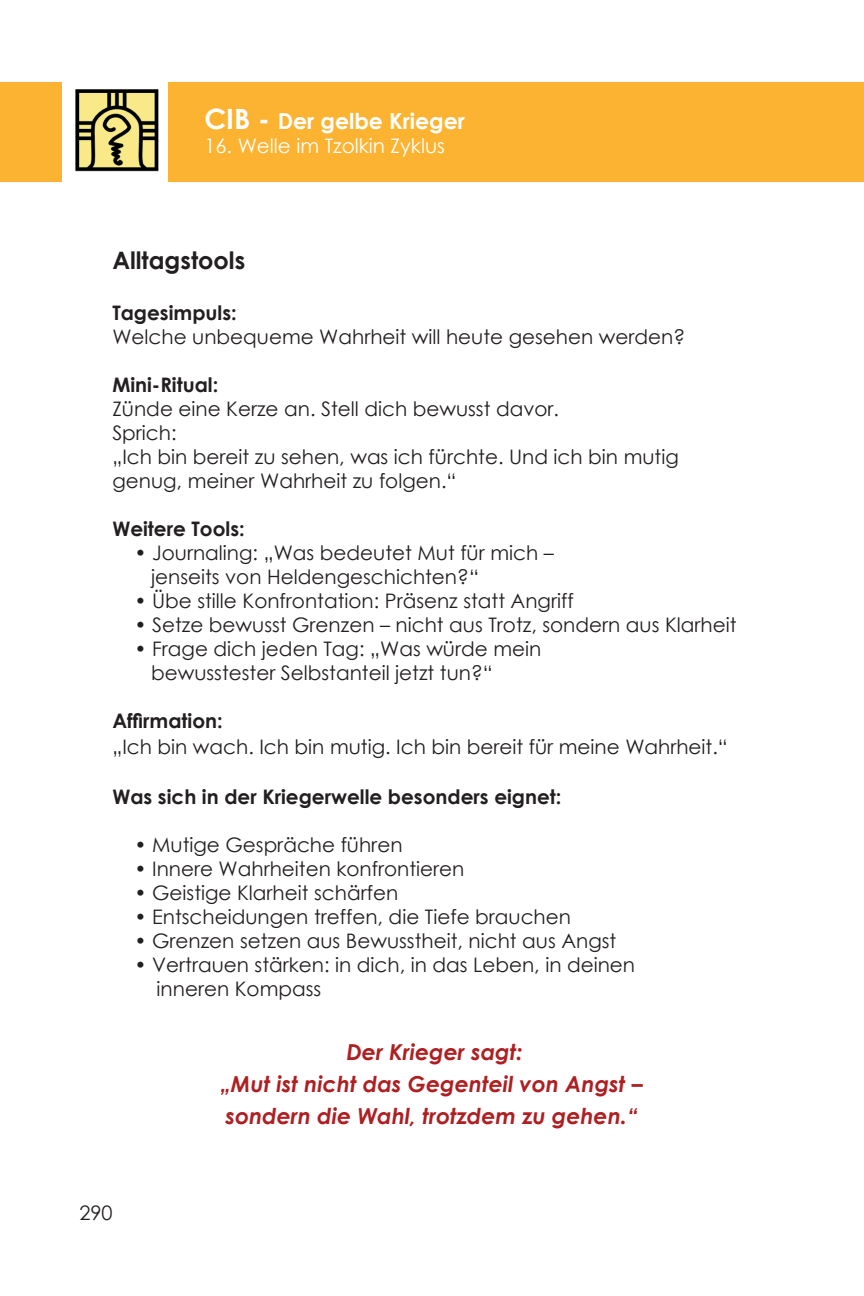
<style>
.page{position:relative;width:864px;height:1296px;background:#fff}
.page>*{position:absolute;margin:0;border:0;box-sizing:border-box;transform-origin:0 0}
.t1{font:700 24px "Century Gothic";color:#231f20}
.t2{font:italic 700 22px/32px "Century Gothic";color:#ae1f22;text-align:center}
.t3{font:700 22px "Century Gothic";color:#fff}
.t4{font:20px/24px "Century Gothic";color:#231f20}
.t5{font:700 20px "Century Gothic";color:#231f20}
.t6{font:20px "Century Gothic";color:#fff}
.s1{font-size:28px}
</style>
<div class="page">
<div style="left:0;top:82px;width:864px;height:99px;background:#fcb331"></div>
<div style="left:63px;top:59px;width:105px;height:162px;background:#fff"></div>
<img style="left:75px;top:89px;width:84px;height:83px">
<p class="t3" style="left:204px;top:104px;width:262px"><span class="s1">CIB -</span> Der gelbe Krieger</p>
<p class="t6" style="left:204px;top:131px;width:242px">16. Welle im Tzolkin Zyklus</p>
<p class="t1" style="left:112px;top:242px;width:134px">Alltagstools</p>
<p class="t5" style="left:112px;top:297px;width:126px">Tagesimpuls:</p>
<p class="t4" style="left:112px;top:324px;width:574px">Welche unbequeme Wahrheit will heute gesehen werden?</p>
<p class="t5" style="left:112px;top:369px;width:108px">Mini-Ritual:</p>
<p class="t4" style="left:112px;top:396px;width:568px">Zünde eine Kerze an. Stell dich bewusst davor.<br>Sprich:<br>„Ich bin bereit zu sehen, was ich fürchte. Und ich bin mutig genug, meiner Wahrheit zu folgen.“</p>
<p class="t5" style="left:112px;top:513px;width:134px">Weitere Tools:</p>
<p class="t4" style="left:151px;top:540px;width:404px;text-indent:-17px">• Journaling: „Was bedeutet Mut für mich – jenseits von Heldengeschichten?“</p>
<p class="t4" style="left:135px;top:588px;width:441px">• Übe stille Konfrontation: Präsenz statt Angriff</p>
<p class="t4" style="left:135px;top:612px;width:604px">• Setze bewusst Grenzen – nicht aus Trotz, sondern aus Klarheit</p>
<p class="t4" style="left:151px;top:636px;width:392px;text-indent:-17px">• Frage dich jeden Tag: „Was würde mein bewusstester Selbstanteil jetzt tun?“</p>
<p class="t5" style="left:112px;top:705px;width:112px">Affirmation:</p>
<p class="t4" style="left:112px;top:734px;width:617px">„Ich bin wach. Ich bin mutig. Ich bin bereit für meine Wahrheit.“</p>
<p class="t5" style="left:112px;top:782px;width:451px">Was sich in der Kriegerwelle besonders eignet:</p>
<p class="t4" style="left:135px;top:833px;width:270px">• Mutige Gespräche führen</p>
<p class="t4" style="left:135px;top:857px;width:331px">• Innere Wahrheiten konfrontieren</p>
<p class="t4" style="left:135px;top:881px;width:265px">• Geistige Klarheit schärfen</p>
<p class="t4" style="left:135px;top:905px;width:438px">• Entscheidungen treffen, die Tiefe brauchen</p>
<p class="t4" style="left:135px;top:929px;width:483px">• Grenzen setzen aus Bewusstheit, nicht aus Angst</p>
<p class="t4" style="left:157px;top:953px;width:480px;text-indent:-22px">• Vertrauen stärken: in dich, in das Leben, in deinen inneren Kompass</p>
<p class="t4" style="left:79px;top:1200px;width:35px">290</p>
<p class="t2" style="left:220px;top:1035px;width:424px">Der Krieger sagt:<br>„Mut ist nicht das Gegenteil von Angst – sondern die Wahl, trotzdem zu gehen.“</p>
</div>
